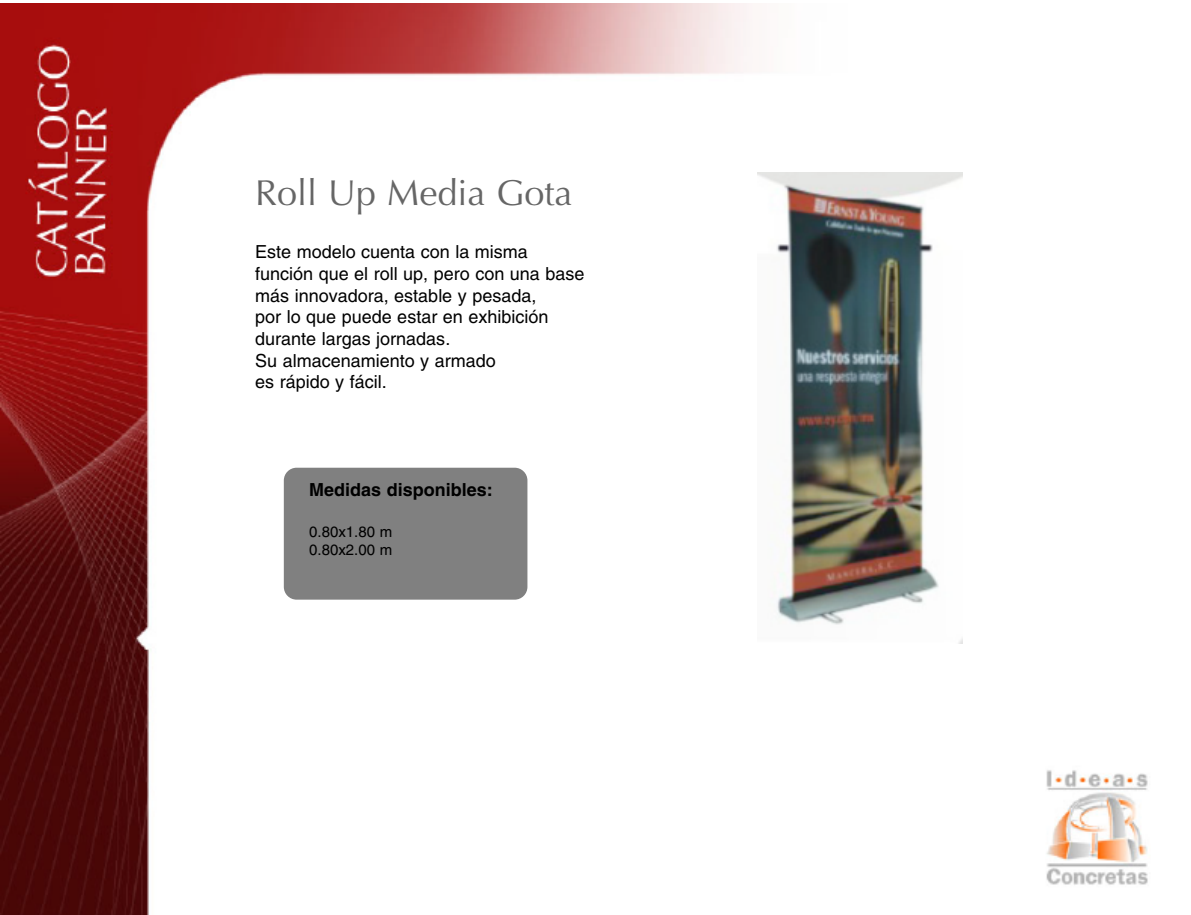
<style>
.page{position:relative;width:1191px;height:915px;background:#fff}
.page>*{position:absolute;margin:0;border:0;box-sizing:border-box;transform-origin:0 0}
.t1{font:36px "Optima";color:#666}
.t2{font:18px/21.6px "Helvetica";color:#000}
.t3{font:700 18px "Helvetica";color:#000}
.t4{font:15px/18px "Helvetica";color:#000}
</style>
<div class="page">
<img style="left:0;top:4px;width:1148px;height:910px">
<div style="left:645px;top:172px;width:408px;height:495px;background:#fff"></div>
<img style="left:758px;top:172px;width:204px;height:471px">
<div style="left:284px;top:467px;width:243px;height:132px;background:#808080;border-radius:13px"></div>
<h1 class="t1" style="left:255px;top:172px;width:319px">Roll Up Media Gota</h1>
<p class="t2" style="left:255px;top:243px;width:331px">Este modelo cuenta con la misma función que el roll up, pero con una base más innovadora, estable y pesada,<br>por lo que puede estar en exhibición durante largas jornadas.<br>Su almacenamiento y armado<br>es rápido y fácil.</p>
<p class="t3" style="left:309px;top:482px;width:185px">Medidas disponibles:</p>
<p class="t4" style="left:309px;top:524px;width:84px">0.80x1.80 m<br>0.80x2.00 m</p>
</div>
